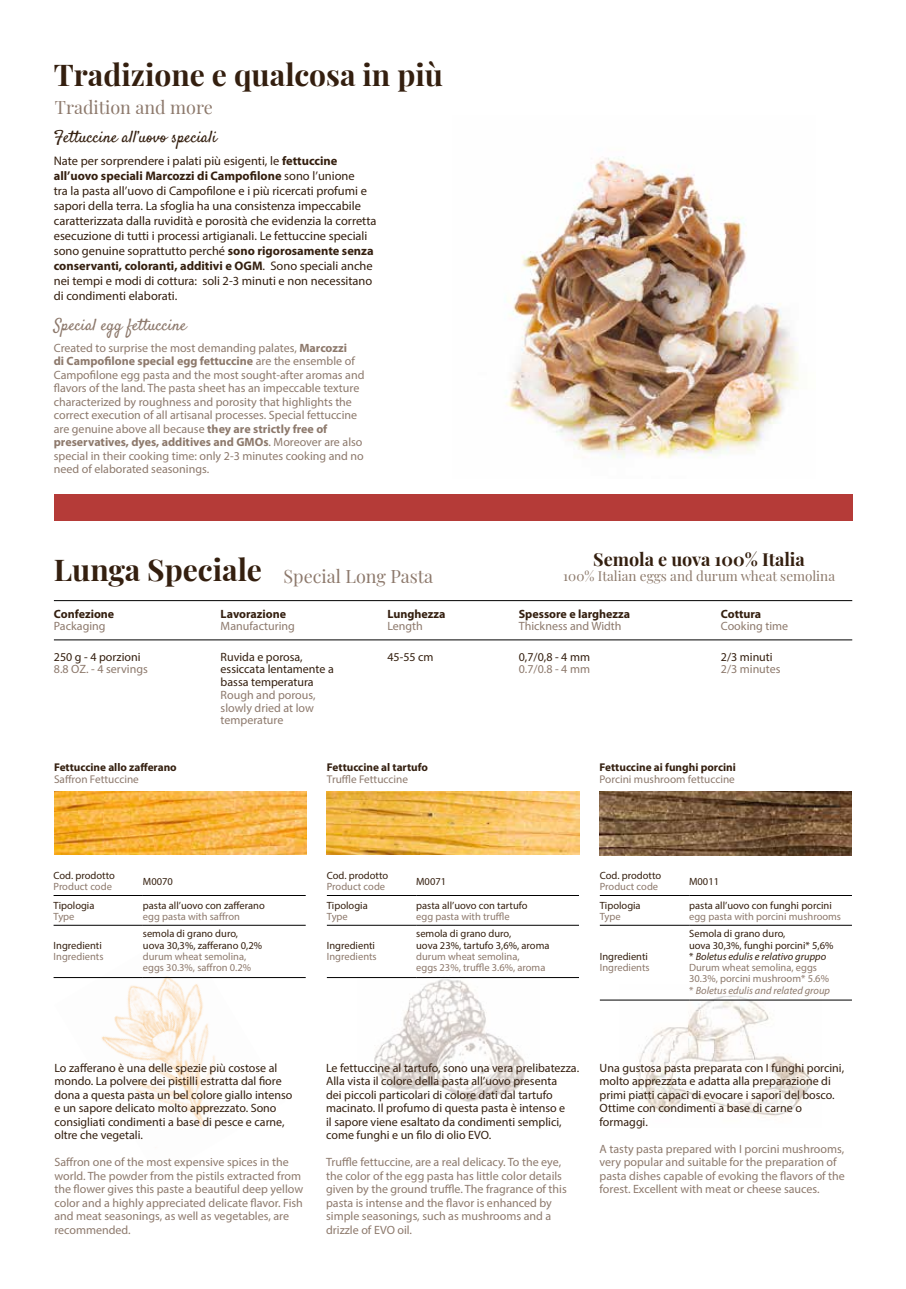
<style>
.page{position:relative;width:906px;height:1289px;background:#fff}
.page>*{position:absolute;margin:0;border:0;box-sizing:border-box;transform-origin:0 0}
.t1{font:700 30px "Playfair Display";color:#341f0f}
.t2{font:18px "Playfair Display";color:#8d796c}
.t3{font:700 18px "Playfair Display";color:#341f0f}
.t4{font:16.5px "Satisfy";color:#341f0f}
.t5{font:16.5px "Satisfy";color:#8d796c}
.t6{font:13.5px "Playfair Display";color:#8d7a6c}
.t7{font:12.45px/15px "Myriad Pro";color:#341f0f}
.t8{font:12px/13.5px "Myriad Pro";color:#8d796c}
.t9{font:12px/13.5px "Myriad Pro";color:#341f0f}
.t10{font:700 12px "Myriad Pro";color:#341f0f}
.t11{font:700 11.25px "Myriad Pro";color:#341f0f}
.t12{font:11.25px "Myriad Pro";color:#8d796c}
.t13{font:10.5px/11.2px "Myriad Pro";color:#8d796c}
.t14{font:10.5px/11.2px "Myriad Pro";color:#341f0f}
.s1{font-weight:700}
.s2{font-weight:700;font-size:30px;color:#341f0f}
.s3{color:#341f0f}
.s4{font-style:italic;color:#341f0f}
.s5{font-style:italic}
</style>
<div class="page">
<img style="left:505px;top:158px;width:294px;height:301px">
<img style="left:619px;top:995px;width:202px;height:122px">
<img style="left:54px;top:976px;width:232px;height:152px">
<img style="left:358px;top:978px;width:181px;height:123px">
<img style="left:327px;top:792px;width:252px;height:62px">
<hr style="left:327px;top:895px;width:89px;height:1px;background:#000">
<hr style="left:416px;top:895px;width:163px;height:1px;background:#000">
<hr style="left:327px;top:925px;width:89px;height:1px;background:#000">
<hr style="left:416px;top:925px;width:163px;height:1px;background:#000">
<hr style="left:327px;top:977px;width:89px;height:1px;background:#000">
<hr style="left:416px;top:977px;width:163px;height:1px;background:#000">
<img style="left:55px;top:792px;width:252px;height:62px">
<hr style="left:54px;top:895px;width:89px;height:1px;background:#000">
<hr style="left:143px;top:895px;width:163px;height:1px;background:#000">
<hr style="left:54px;top:925px;width:89px;height:1px;background:#000">
<hr style="left:143px;top:925px;width:163px;height:1px;background:#000">
<hr style="left:54px;top:977px;width:89px;height:1px;background:#000">
<hr style="left:143px;top:977px;width:163px;height:1px;background:#000">
<hr style="left:600px;top:895px;width:89px;height:1px;background:#000">
<hr style="left:689px;top:895px;width:163px;height:1px;background:#000">
<hr style="left:600px;top:925px;width:89px;height:1px;background:#000">
<hr style="left:689px;top:925px;width:163px;height:1px;background:#000">
<hr style="left:600px;top:999px;width:89px;height:1px;background:#000">
<hr style="left:689px;top:999px;width:163px;height:1px;background:#000">
<img style="left:600px;top:792px;width:252px;height:63px">
<hr style="left:54px;top:600px;width:798px;height:1px;background:#000">
<hr style="left:54px;top:639px;width:798px;height:1px;background:#000">
<div style="left:54px;top:494px;width:799px;height:26px;background:#b53b38"></div>
<h1 class="t1" style="left:54px;top:51px;width:391px">Tradizione e qualcosa in più</h1>
<h2 class="t2" style="left:55px;top:93px;width:159px">Tradition and more</h2>
<h3 class="t4" style="left:54px;top:126px;width:165px">Fettuccine all’uovo speciali</h3>
<p class="t7" style="left:54px;top:153px;width:324px">Nate per sorprendere i palati più esigenti, le <span class="s1">fettuccine all’uovo speciali Marcozzi di Campofilone</span> sono l’unione<br>tra la pasta all’uovo di Campofilone e i più ricercati profumi e sapori della terra. La sfoglia ha una consistenza impeccabile caratterizzata dalla ruvidità e porosità che evidenzia la corretta esecuzione di tutti i processi artigianali. Le fettuccine speciali sono genuine soprattutto perché <span class="s1">sono rigorosamente senza conservanti, coloranti, additivi e OGM</span>. Sono speciali anche nei tempi e modi di cottura: soli 2-3 minuti e non necessitano di condimenti elaborati.</p>
<h3 class="t5" style="left:54px;top:314px;width:134px">Special egg fettuccine</h3>
<p class="t8" style="left:54px;top:341px;width:312px">Created to surprise the most demanding palates, <span class="s1">Marcozzi<br>di Campofilone special egg fettuccine</span> are the ensemble of Campofilone egg pasta and the most sought-after aromas and flavors of the land. The pasta sheet has an impeccable texture characterized by roughness and porosity that highlights the correct execution of all artisanal processes. Special fettuccine are genuine above all because <span class="s1">they are strictly free of preservatives, dyes, additives and GMOs</span>. Moreover are also special in their cooking time: only 2-3 minutes cooking and no need of elaborated seasonings.</p>
<h2 class="t2" style="left:54px;top:562px;width:381px"><span class="s2">Lunga Speciale</span> Special Long Pasta</h2>
<h2 class="t3" style="left:593px;top:545px;width:213px">Semola e uova 100% Italia</h2>
<p class="t6" style="left:563px;top:565px;width:273px">100% Italian eggs and durum wheat semolina</p>
<p class="t10" style="left:54px;top:606px;width:62px">Confezione</p>
<p class="t8" style="left:54px;top:619px;width:53px">Packaging</p>
<p class="t10" style="left:221px;top:606px;width:67px">Lavorazione</p>
<p class="t8" style="left:221px;top:619px;width:76px">Manufacturing</p>
<p class="t10" style="left:387px;top:606px;width:60px">Lunghezza</p>
<p class="t8" style="left:387px;top:619px;width:37px">Length</p>
<p class="t10" style="left:519px;top:606px;width:113px">Spessore e larghezza</p>
<p class="t8" style="left:519px;top:619px;width:104px">Thickness and Width</p>
<p class="t10" style="left:721px;top:606px;width:42px">Cottura</p>
<p class="t8" style="left:721px;top:619px;width:69px">Cooking time</p>
<p class="t9" style="left:54px;top:649px;width:88px">250 g - 4 porzioni</p>
<p class="t8" style="left:54px;top:662px;width:95px">8.8 OZ. - 4 servings</p>
<p class="t9" style="left:221px;top:649px;width:84px">Ruvida e porosa,</p>
<p class="t9" style="left:387px;top:649px;width:48px">45-55 cm</p>
<p class="t9" style="left:221px;top:662px;width:115px;line-height:12.8px">essiccata lentamente a bassa temperatura</p>
<p class="t8" style="left:221px;top:688px;width:96px;line-height:12.8px">Rough and porous, slowly dried at low temperature</p>
<p class="t9" style="left:519px;top:649px;width:73px">0,7/0,8 - 4 mm</p>
<p class="t8" style="left:519px;top:662px;width:73px">0.7/0.8 - 4 mm</p>
<p class="t9" style="left:721px;top:649px;width:53px">2/3 minuti</p>
<p class="t8" style="left:721px;top:662px;width:61px">2/3 minutes</p>
<p class="t11" style="left:54px;top:760px;width:124px">Fettuccine allo zafferano</p>
<p class="t12" style="left:54px;top:772px;width:86px">Saffron Fettuccine</p>
<p class="t11" style="left:327px;top:760px;width:103px">Fettuccine al tartufo</p>
<p class="t12" style="left:327px;top:772px;width:83px">Truffle Fettuccine</p>
<p class="t11" style="left:599px;top:760px;width:138px">Fettuccine ai funghi porcini</p>
<p class="t12" style="left:599px;top:772px;width:137px">Porcini mushroom fettuccine</p>
<p class="t14" style="left:54px;top:869px;width:63px">Cod. prodotto</p>
<p class="t13" style="left:54px;top:880px;width:60px">Product code</p>
<p class="t14" style="left:143px;top:875px;width:31px">M0070</p>
<p class="t14" style="left:327px;top:869px;width:63px">Cod. prodotto</p>
<p class="t13" style="left:327px;top:880px;width:60px">Product code</p>
<p class="t14" style="left:416px;top:875px;width:31px">M0071</p>
<p class="t14" style="left:600px;top:869px;width:63px">Cod. prodotto</p>
<p class="t13" style="left:600px;top:880px;width:60px">Product code</p>
<p class="t14" style="left:689px;top:875px;width:31px">M0011</p>
<p class="t14" style="left:54px;top:899px;width:42px">Tipologia</p>
<p class="t13" style="left:54px;top:910px;width:22px">Type</p>
<p class="t14" style="left:54px;top:939px;width:50px">Ingredienti</p>
<p class="t13" style="left:54px;top:950px;width:51px">Ingredients</p>
<p class="t14" style="left:143px;top:899px;width:123px">pasta all’uovo con zafferano</p>
<p class="t13" style="left:143px;top:910px;width:99px">egg pasta with saffron</p>
<p class="t14" style="left:143px;top:928px;width:121px">semola di grano duro, uova 30,3%, zafferano 0,2%</p>
<p class="t13" style="left:143px;top:950px;width:110px">durum wheat semolina, eggs 30.3%, saffron 0.2%</p>
<p class="t14" style="left:327px;top:899px;width:42px">Tipologia</p>
<p class="t13" style="left:327px;top:910px;width:22px">Type</p>
<p class="t14" style="left:327px;top:939px;width:50px">Ingredienti</p>
<p class="t13" style="left:327px;top:950px;width:51px">Ingredients</p>
<p class="t14" style="left:416px;top:899px;width:113px">pasta all’uovo con tartufo</p>
<p class="t13" style="left:416px;top:910px;width:95px">egg pasta with truffle</p>
<p class="t14" style="left:416px;top:928px;width:135px">semola di grano duro,<br>uova 23%, tartufo 3,6%, aroma</p>
<p class="t13" style="left:416px;top:950px;width:131px">durum wheat semolina,<br>eggs 23%, truffle 3.6%, aroma</p>
<p class="t14" style="left:600px;top:899px;width:42px">Tipologia</p>
<p class="t13" style="left:600px;top:910px;width:22px">Type</p>
<p class="t14" style="left:600px;top:950px;width:50px">Ingredienti</p>
<p class="t13" style="left:600px;top:961px;width:51px">Ingredients</p>
<p class="t14" style="left:689px;top:899px;width:144px">pasta all’uovo con funghi porcini</p>
<p class="t13" style="left:689px;top:910px;width:153px">egg pasta with porcini mushrooms</p>
<p class="t13" style="left:689px;top:928px;width:146px"><span class="s3">Semola di grano duro,<br>uova 30,3%, funghi porcini* 5,6% *</span> <span class="s4">Boletus edulis e relativo gruppo<br></span>Durum wheat semolina, eggs<br>30.3%, porcini mushroom* 5.6% * <span class="s5">Boletus edulis and related group</span></p>
<p class="t9" style="left:54px;top:1060px;width:239px">Lo zafferano è una delle spezie più costose al mondo. La polvere dei pistilli estratta dal fiore dona a questa pasta un bel colore giallo intenso e un sapore delicato molto apprezzato. Sono consigliati condimenti a base di pesce e carne, oltre che vegetali.</p>
<p class="t8" style="left:54px;top:1155px;width:250px">Saffron one of the most expensive spices in the world. The powder from the pistils extracted from the flower gives this paste a beautiful deep yellow color and a highly appreciated delicate flavor. Fish and meat seasonings, as well as vegetables, are recommended.</p>
<p class="t9" style="left:326px;top:1060px;width:254px">Le fettuccine al tartufo, sono una vera prelibatezza.<br>Alla vista il colore della pasta all’uovo presenta<br>dei piccoli particolari di colore dati dal tartufo macinato. Il profumo di questa pasta è intenso e<br>il sapore viene esaltato da condimenti semplici, come funghi e un filo di olio EVO.</p>
<p class="t8" style="left:326px;top:1155px;width:242px">Truffle fettuccine, are a real delicacy. To the eye, the color of the egg pasta has little color details given by the ground truffle. The fragrance of this pasta is intense and the flavor is enhanced by simple seasonings, such as mushrooms and a drizzle of EVO oil.</p>
<p class="t9" style="left:599px;top:1060px;width:246px">Una gustosa pasta preparata con I funghi porcini, molto apprezzata e adatta alla preparazione di primi piatti capaci di evocare i sapori del bosco.<br>Ottime con condimenti a base di carne o formaggi.</p>
<p class="t8" style="left:599px;top:1141px;width:247px">A tasty pasta prepared with I porcini mushrooms, very popular and suitable for the preparation of pasta dishes capable of evoking the flavors of the forest. Excellent with meat or cheese sauces.</p>
</div>
